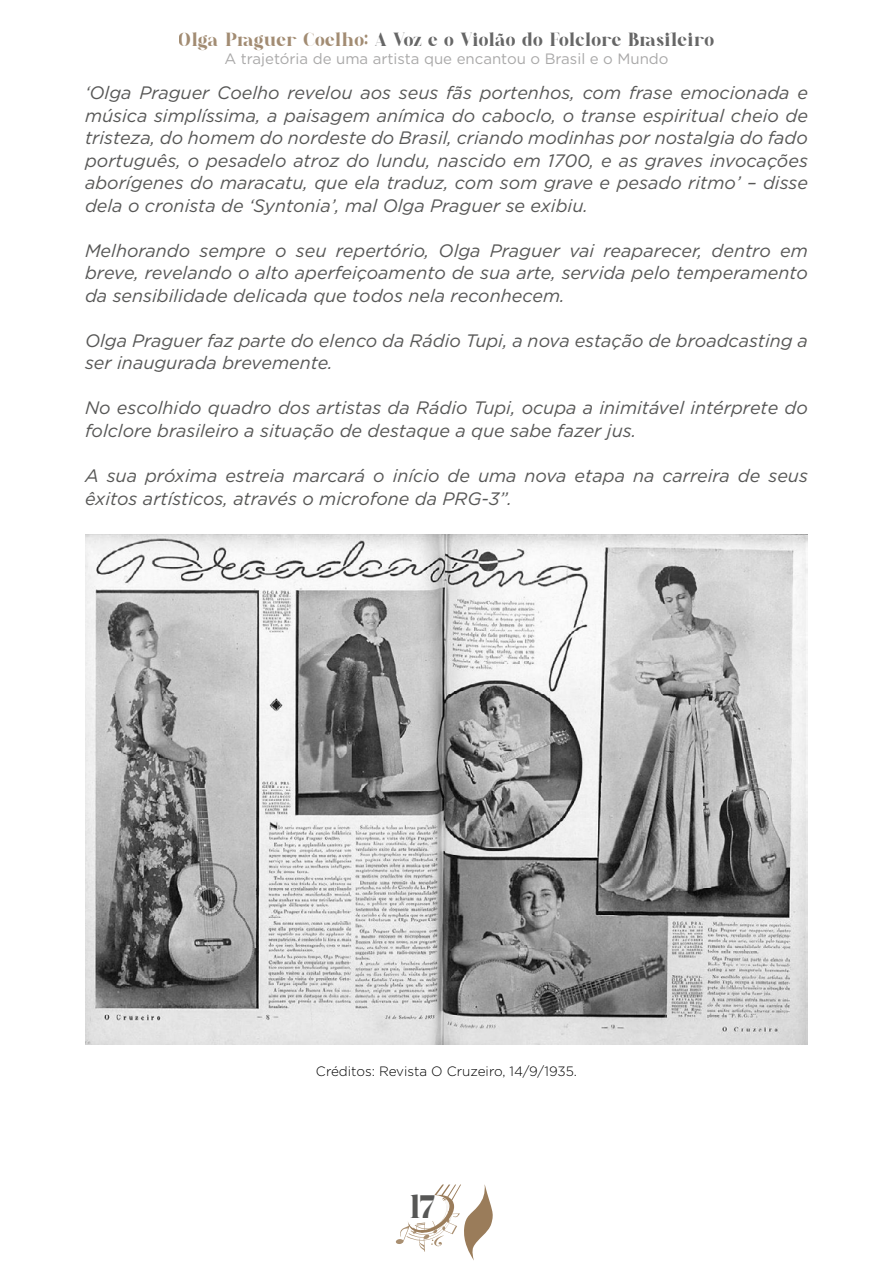
<style>
.page{position:relative;width:893px;height:1263px;background:#fff}
.page>*{position:absolute;margin:0;border:0;box-sizing:border-box;transform-origin:0 0}
.t1{font:25.5px "ANDREWELEGANT";color:#575756}
.t2{font:italic 18px/22.5px "Gotham";color:#575756}
.t3{font:15px "ANDREWELEGANT";color:#000}
.t4{font:15px "Gotham";color:#706f6f}
.t5{font:300 13.5px "Gotham";color:#000}
.s1{color:#643f15}
</style>
<div class="page">
<svg style="left:396px;top:1184px;width:97px;height:76px"></svg>
<img style="left:85px;top:534px;width:723px;height:510px">
<p class="t3" style="left:179px;top:28px;width:537px"><span class="s1">Olga Praguer Coelho:</span> A Voz e o Violão do Folclore Brasileiro</p>
<p class="t4" style="left:224px;top:49px;width:446px">A trajetória de uma artista que encantou o Brasil e o Mundo</p>
<p class="t2" style="left:85px;top:81px;width:724px;text-align:justify">‘Olga Praguer Coelho revelou aos seus fãs portenhos, com frase emocionada e música simplíssima, a paisagem anímica do caboclo, o transe espiritual cheio de tristeza, do homem do nordeste do Brasil, criando modinhas por nostalgia do fado português, o pesadelo atroz do lundu, nascido em 1700, e as graves invocações aborígenes do maracatu, que ela traduz, com som grave e pesado ritmo’ – disse dela o cronista de ‘Syntonia’, mal Olga Praguer se exibiu.</p>
<p class="t2" style="left:85px;top:239px;width:724px;text-align:justify">Melhorando sempre o seu repertório, Olga Praguer vai reaparecer, dentro em breve, revelando o alto aperfeiçoamento de sua arte, servida pelo temperamento da sensibilidade delicada que todos nela reconhecem.</p>
<p class="t2" style="left:85px;top:329px;width:724px">Olga Praguer faz parte do elenco da Rádio Tupi, a nova estação de broadcasting a ser inaugurada brevemente.</p>
<p class="t2" style="left:85px;top:396px;width:724px">No escolhido quadro dos artistas da Rádio Tupi, ocupa a inimitável intérprete do folclore brasileiro a situação de destaque a que sabe fazer jus.</p>
<p class="t2" style="left:85px;top:464px;width:724px">A sua próxima estreia marcará o início de uma nova etapa na carreira de seus êxitos artísticos, através o microfone da PRG-3”.</p>
<p class="t5" style="left:316px;top:1062px;width:262px">Créditos: Revista O Cruzeiro, 14/9/1935.</p>
<h1 class="t1" style="left:410px;top:1187px;width:27px">17</h1>
</div>
